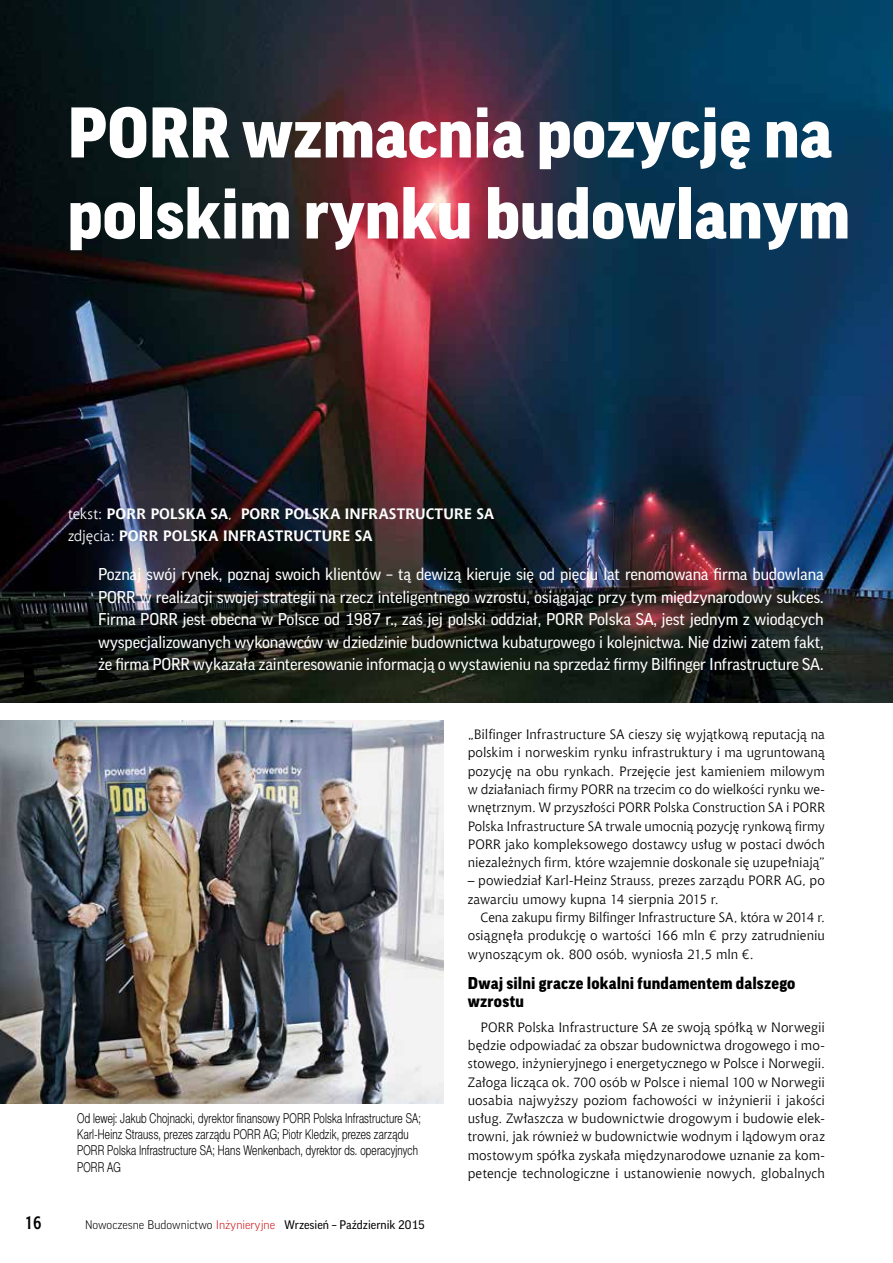
<style>
.page{position:relative;width:893px;height:1263px;background:#fff}
.page>*{position:absolute;margin:0;border:0;box-sizing:border-box;transform-origin:0 0}
.t1{font:900 69px/81px "Good Pro";color:#fff}
.t2{font:700 18px "Aerton Cnd EFN";color:#000}
.t3{font:16.5px/22.5px "Good Pro";letter-spacing:-.01em;color:#fff;text-align:justify}
.t4{font:900 16.5px/18px "Good Pro";letter-spacing:.01em;color:#000}
.t5{font:700 15px/22.5px "Chianti EU";letter-spacing:-.005em;color:#fff}
.t6{font:13.5px/18.3px "Chianti EU";letter-spacing:.005em;color:#000;text-align:justify}
.t7{font:13.5px/16.2px "Switzer Cnd EFN Light";letter-spacing:.015em;color:#000;scale:.9 1}
.t8{font:12px "Good Pro";color:#000}
.s1{font-weight:400}
.s2{font-weight:300}
.s3{font-weight:300;color:#cd1316}
</style>
<div class="page">
<img style="left:0;top:0;width:893px;height:702px">
<img style="left:0;top:721px;width:443px;height:382px">
<h1 class="t1" style="left:68px;top:92px;width:784px">PORR wzmacnia pozycję na polskim rynku budowlanym</h1>
<p class="t5" style="left:68px;top:502px;width:427px"><span class="s1">tekst:</span> PORR POLSKA SA<span class="s1">,</span> PORR POLSKA INFRASTRUCTURE SA <span class="s1">zdjęcia:</span> PORR POLSKA INFRASTRUCTURE SA</p>
<p class="t3" style="left:98px;top:563px;width:727px">Poznaj swój rynek, poznaj swoich klientów – tą dewizą kieruje się od pięciu lat renomowana firma budowlana PORR w realizacji swojej strategii na rzecz inteligentnego wzrostu, osiągając przy tym międzynarodowy sukces.<br>Firma PORR jest obecna w Polsce od 1987 r., zaś jej polski oddział, PORR Polska SA, jest jednym z wiodących wyspecjalizowanych wykonawców w dziedzinie budownictwa kubaturowego i kolejnictwa. Nie dziwi zatem fakt, że firma PORR wykazała zainteresowanie informacją o wystawieniu na sprzedaż firmy Bilfinger Infrastructure SA.</p>
<p class="t7" style="left:77px;top:1110px;width:383px">Od lewej: Jakub Chojnacki, dyrektor finansowy PORR Polska Infrastructure SA; Karl-Heinz Strauss, prezes zarządu PORR AG; Piotr Kledzik, prezes zarządu PORR Polska Infrastructure SA; Hans Wenkenbach, dyrektor ds. operacyjnych PORR AG</p>
<h2 class="t2" style="left:25px;top:1212px;width:18px">16</h2>
<p class="t8" style="left:85px;top:1218px;width:341px"><span class="s2">Nowoczesne Budownictwo</span> <span class="s3">Inżynieryjne</span> Wrzesień – Październik 2015</p>
<p class="t6" style="left:468px;top:725px;width:359px">„Bilfinger Infrastructure SA cieszy się wyjątkową reputacją na polskim i norweskim rynku infrastruktury i ma ugruntowaną pozycję na obu rynkach. Przejęcie jest kamieniem milowym w działaniach firmy PORR na trzecim co do wielkości rynku we&shy;wnętrznym. W przyszłości PORR Polska Construction SA i PORR Polska Infrastructure SA trwale umocnią pozycję rynkową firmy PORR jako kompleksowego dostawcy usług w postaci dwóch niezależnych firm, które wzajemnie doskonale się uzupełniają”</p>
<p class="t6" style="left:468px;top:871px;width:359px">– powiedział Karl-Heinz Strauss, prezes zarządu PORR AG, po zawarciu umowy kupna 14 sierpnia 2015 r.</p>
<p class="t6" style="left:468px;top:908px;width:359px;text-indent:13px">Cena zakupu firmy Bilfinger Infrastructure SA, która w 2014 r. osiągnęła produkcję o wartości 166 mln € przy zatrudnieniu wynoszącym ok. 800 osób, wyniosła 21,5 mln €.</p>
<p class="t4" style="left:468px;top:974px;width:329px">Dwaj silni gracze lokalni fundamentem dalszego wzrostu</p>
<p class="t6" style="left:468px;top:1018px;width:359px;text-indent:13px">PORR Polska Infrastructure SA ze swoją spółką w Norwegii będzie odpowiadać za obszar budownictwa drogowego i mo&shy;stowego, inżynieryjnego i energetycznego w Polsce i Norwegii.<br>Załoga licząca ok. 700 osób w Polsce i niemal 100 w Norwegii uosabia najwyższy poziom fachowości w inżynierii i jakości usług. Zwłaszcza w budownictwie drogowym i budowie elek&shy;trowni, jak również w budownictwie wodnym i lądowym oraz mostowym spółka zyskała międzynarodowe uznanie za kom&shy;petencje technologiczne i ustanowienie nowych, globalnych</p>
</div>
